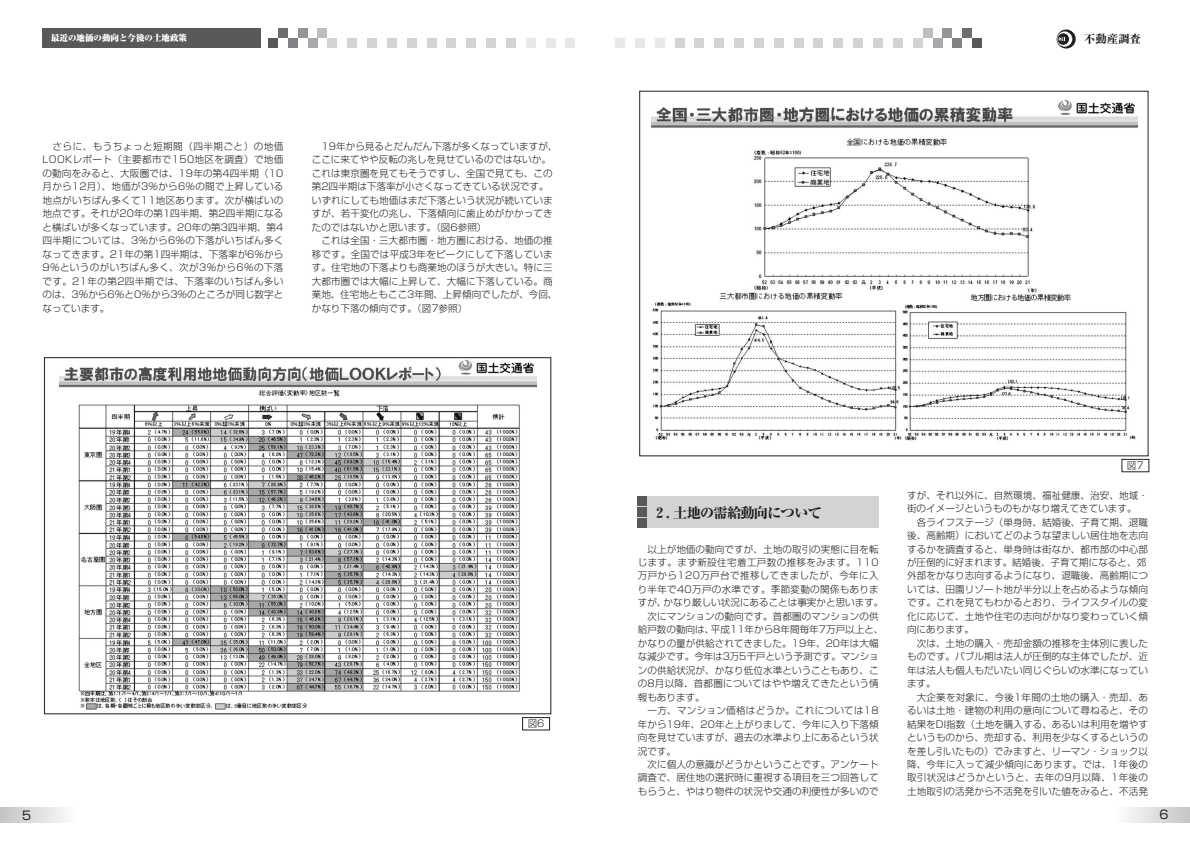
<style>
.page{position:relative;width:1190px;height:841px;background:#fff}
.page>*{position:absolute;margin:0;border:0;box-sizing:border-box;transform-origin:0 0}
.t1{font:800 14.2px "Ryumin";letter-spacing:-.05em;color:#231f20}
.t2{font:12px "Shin Go";color:#231f20}
.t3{font:800 11.3px "Ryumin";color:#231f20}
.t4{font:300 9.6px/13.5px "Shin Go";letter-spacing:.005em;color:#231f20}
.t5{font:300 9.6px "Shin Go";letter-spacing:.04em;color:#231f20}
.t6{font:300 9.6px "Shin Go";letter-spacing:.03em;color:#231f20}
.t7{font:300 9.6px "Shin Go";letter-spacing:-.015em;color:#231f20}
.t8{font:900 8.5px "Ryumin";color:#fff}
</style>
<div class="page">
<svg style="left:0;top:808px;width:65px;height:14px"></svg>
<svg style="left:1127px;top:808px;width:63px;height:14px"></svg>
<div style="left:43px;top:28px;width:218px;height:20px;background:#58595b"></div>
<div style="left:347px;top:38px;width:10px;height:10px;background:#d1d3d4"></div>
<svg style="left:1057px;top:30px;width:19px;height:19px"></svg>
<svg style="left:1057px;top:31px;width:15px;height:16px"></svg>
<svg style="left:1057px;top:33px;width:12px;height:12px"></svg>
<svg style="left:1059px;top:38px;width:6px;height:3px"></svg>
<div style="left:268px;top:38px;width:10px;height:10px;background:#58595b"></div>
<div style="left:278px;top:28px;width:10px;height:10px;background:#6c6e70"></div>
<div style="left:288px;top:38px;width:10px;height:10px;background:#808285"></div>
<div style="left:298px;top:28px;width:10px;height:10px;background:#939598"></div>
<div style="left:308px;top:38px;width:9px;height:10px;background:#a7a9ac"></div>
<div style="left:317px;top:28px;width:10px;height:10px;background:#bcbec0"></div>
<div style="left:327px;top:38px;width:10px;height:10px;background:#d1d3d4"></div>
<div style="left:893px;top:38px;width:10px;height:10px;background:#d1d3d4"></div>
<div style="left:913px;top:38px;width:10px;height:10px;background:#d1d3d4"></div>
<div style="left:923px;top:28px;width:10px;height:10px;background:#bcbec0"></div>
<div style="left:933px;top:38px;width:10px;height:10px;background:#a7a9ac"></div>
<div style="left:943px;top:28px;width:9px;height:10px;background:#939598"></div>
<div style="left:952px;top:38px;width:10px;height:10px;background:#808285"></div>
<div style="left:962px;top:28px;width:10px;height:10px;background:#6c6e70"></div>
<div style="left:972px;top:38px;width:10px;height:10px;background:#58595b"></div>
<div style="left:367px;top:38px;width:10px;height:10px;background:#d1d3d4"></div>
<div style="left:387px;top:38px;width:10px;height:10px;background:#d1d3d4"></div>
<div style="left:407px;top:38px;width:10px;height:10px;background:#d1d3d4"></div>
<div style="left:427px;top:38px;width:10px;height:10px;background:#d1d3d4"></div>
<div style="left:446px;top:38px;width:10px;height:10px;background:#d1d3d4"></div>
<div style="left:466px;top:38px;width:10px;height:10px;background:#d1d3d4"></div>
<div style="left:486px;top:38px;width:10px;height:10px;background:#d1d3d4"></div>
<div style="left:506px;top:38px;width:10px;height:10px;background:#d1d3d4"></div>
<div style="left:526px;top:38px;width:10px;height:10px;background:#e7e8e8"></div>
<div style="left:546px;top:38px;width:10px;height:10px;background:#e7e8e8"></div>
<div style="left:566px;top:38px;width:9px;height:10px;background:#e7e8e8"></div>
<div style="left:873px;top:38px;width:10px;height:10px;background:#d1d3d4"></div>
<div style="left:853px;top:38px;width:10px;height:10px;background:#d1d3d4"></div>
<div style="left:833px;top:38px;width:10px;height:10px;background:#d1d3d4"></div>
<div style="left:814px;top:38px;width:9px;height:10px;background:#d1d3d4"></div>
<div style="left:794px;top:38px;width:10px;height:10px;background:#d1d3d4"></div>
<div style="left:774px;top:38px;width:10px;height:10px;background:#d1d3d4"></div>
<div style="left:754px;top:38px;width:10px;height:10px;background:#d1d3d4"></div>
<div style="left:734px;top:38px;width:10px;height:10px;background:#d1d3d4"></div>
<div style="left:714px;top:38px;width:10px;height:10px;background:#d1d3d4"></div>
<div style="left:694px;top:38px;width:10px;height:10px;background:#d1d3d4"></div>
<div style="left:675px;top:38px;width:10px;height:10px;background:#d1d3d4"></div>
<div style="left:655px;top:38px;width:10px;height:10px;background:#e7e8e8"></div>
<div style="left:635px;top:38px;width:10px;height:10px;background:#e7e8e8"></div>
<div style="left:615px;top:38px;width:10px;height:10px;background:#e7e8e8"></div>
<img style="left:59px;top:360px;width:478px;height:350px">
<div style="left:522px;top:717px;width:28px;height:13px;border:1px solid #231f20"></div>
<img style="left:651px;top:100px;width:486px;height:341px">
<div style="left:1122px;top:459px;width:27px;height:13px;border:1px solid #231f20"></div>
<div style="left:638px;top:496px;width:241px;height:32px;background:#d1d3d4"></div>
<div style="left:638px;top:496px;width:9px;height:9px;background:#58595b"></div>
<div style="left:638px;top:507px;width:9px;height:10px;background:#58595b"></div>
<div style="left:638px;top:518px;width:9px;height:10px;background:#58595b"></div>
<p class="t8" style="left:51px;top:35px;width:138px">最近の地価の動向と今後の土地政策</p>
<p class="t3" style="left:1084px;top:35px;width:58px">不動産調査</p>
<p class="t4" style="left:43px;top:141px;width:242px;text-align:justify;text-indent:10px">さらに、もうちょっと短期間（四半期ごと）の地価LOOKレポート（主要都市で150地区を調査）で地価の動向をみると、大阪圏では、19年の第4四半期（10月から12月）、地価が3％から6％の間で上昇している地点がいちばん多くて11地区あります。次が横ばいの地点です。それが20年の第1四半期、第2四半期になると横ばいが多くなっています。20年の第3四半期、第4四半期については、3％から6％の下落がいちばん多くなってきます。21年の第1四半期は、下落率が6％から9％というのがいちばん多く、次が3％から6％の下落です。21年の第2四半期では、下落率のいちばん多いのは、3％から6％と0％から3％のところが同じ数字となっています。</p>
<p class="t4" style="left:312px;top:141px;width:247px;text-indent:10px">19年から見るとだんだん下落が多くなっていますが、ここに来てやや反転の兆しを見せているのではないか。これは東京圏を見てもそうですし、全国で見ても、この第2四半期は下落率が小さくなってきている状況です。いずれにしても地価はまだ下落という状況が続いていますが、若干変化の兆し、下落傾向に歯止めがかかってきたのではないかと思います。（図6参照）</p>
<p class="t4" style="left:312px;top:235px;width:247px;text-indent:10px">これは全国・三大都市圏・地方圏における、地価の推移です。全国では平成3年をピークにして下落しています。住宅地の下落よりも商業地のほうが大きい。特に三大都市圏では大幅に上昇して、大幅に下落している。商業地、住宅地ともここ3年間、上昇傾向でしたが、今回、かなり下落の傾向です。（図7参照）</p>
<p class="t4" style="left:528px;top:718px;width:18px">図6</p>
<h1 class="t1" style="left:653px;top:507px;width:171px">２. 土地の需給動向について</h1>
<p class="t4" style="left:647px;top:543px;width:233px">以上が地価の動向ですが、土地の取引の実態に目を転</p>
<p class="t5" style="left:638px;top:559px;width:242px">じます。まず新設住宅着工戸数の推移をみます。110</p>
<p class="t5" style="left:638px;top:572px;width:242px">万戸から120万戸台で推移してきましたが、今年に入</p>
<p class="t6" style="left:638px;top:586px;width:242px">り半年で40万戸の水準です。季節変動の関係もありま</p>
<p class="t4" style="left:638px;top:597px;width:247px">すが、かなり厳しい状況にあることは事実かと思います。</p>
<p class="t4" style="left:647px;top:611px;width:233px">次にマンションの動向です。首都圏のマンションの供</p>
<p class="t4" style="left:638px;top:624px;width:247px">給戸数の動向は、平成11年から8年間毎年7万戸以上と、</p>
<p class="t4" style="left:638px;top:638px;width:242px">かなりの量が供給されてきました。19年、20年は大幅</p>
<p class="t7" style="left:638px;top:653px;width:242px">な減少です。今年は3万5千戸という予測です。マンショ</p>
<p class="t4" style="left:638px;top:665px;width:242px">ンの供給状況が、かなり低位水準ということもあり、こ</p>
<p class="t4" style="left:638px;top:678px;width:242px">の8月以降、首都圏についてはやや増えてきたという情</p>
<p class="t4" style="left:638px;top:692px;width:68px">報もあります。</p>
<p class="t6" style="left:648px;top:707px;width:233px">一方、マンション価格はどうか。これについては18</p>
<p class="t4" style="left:638px;top:719px;width:242px">年から19年、20年と上がりまして、今年に入り下落傾</p>
<p class="t4" style="left:638px;top:732px;width:242px">向を見せていますが、過去の水準より上にあるという状</p>
<p class="t4" style="left:638px;top:745px;width:40px">況です。</p>
<p class="t4" style="left:647px;top:759px;width:233px">次に個人の意識がどうかということです。アンケート</p>
<p class="t4" style="left:638px;top:772px;width:242px">調査で、居住地の選択時に重視する項目を三つ回答して</p>
<p class="t4" style="left:638px;top:786px;width:242px">もらうと、やはり物件の状況や交通の利便性が多いので</p>
<p class="t4" style="left:1127px;top:460px;width:18px">図7</p>
<p class="t4" style="left:907px;top:490px;width:242px">すが、それ以外に、自然環境、福祉健康、治安、地域・街のイメージというものもかなり増えてきています。</p>
<p class="t4" style="left:907px;top:517px;width:242px;text-indent:10px">各ライフステージ（単身時、結婚後、子育て期、退職後、高齢期）においてどのような望ましい居住地を志向するかを調査すると、単身時は街なか、都市部の中心部が圧倒的に好まれます。結婚後、子育て期になると、郊外部をかなり志向するようになり、退職後、高齢期については、田園リゾート地が半分以上を占めるような傾向です。これを見てもわかるとおり、ライフスタイルの変化に応じて、土地や住宅の志向がかなり変わっていく傾向にあります。</p>
<p class="t4" style="left:907px;top:638px;width:242px;text-align:justify;text-indent:10px">次は、土地の購入・売却金額の推移を主体別に表したものです。バブル期は法人が圧倒的な主体でしたが、近年は法人も個人もだいたい同じぐらいの水準になっています。</p>
<p class="t4" style="left:907px;top:692px;width:242px;text-align:justify;text-indent:10px">大企業を対象に、今後1年間の土地の購入・売却、あるいは土地・建物の利用の意向について尋ねると、その結果をDI指数（土地を購入する、あるいは利用を増やすというものから、売却する、利用を少なくするというのを差し引いたもの）でみますと、リーマン・ショック以降、今年に入って減少傾向にあります。では、1年後の取引状況はどうかというと、去年の9月以降、1年後の土地取引の活発から不活発を引いた値をみると、不活発</p>
<p class="t2" style="left:22px;top:811px;width:11px">5</p>
<p class="t2" style="left:1159px;top:810px;width:11px">6</p>
</div>
